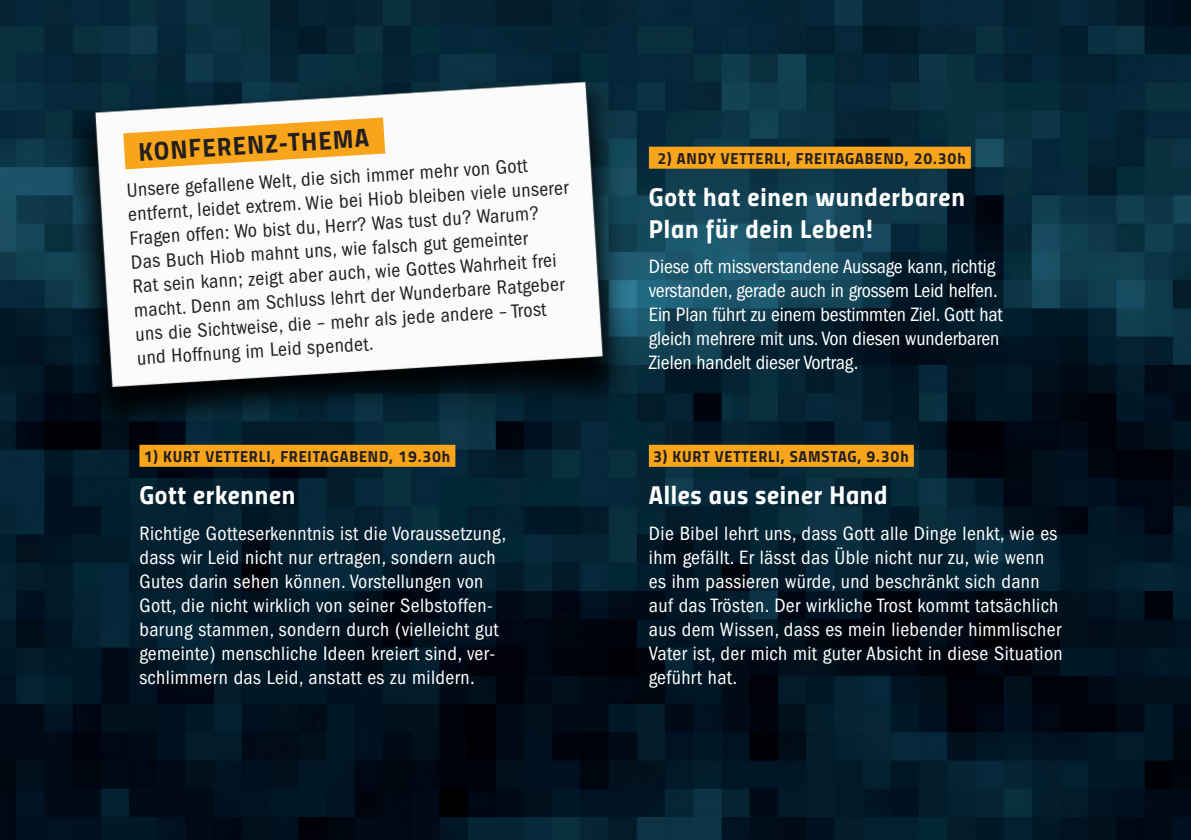
<style>
.page{position:relative;width:1191px;height:840px;background:#fff}
.page>*{position:absolute;margin:0;border:0;box-sizing:border-box;transform-origin:0 0}
.t1{font:26px/31.2px "Titillium Bold Upright";letter-spacing:.03em;color:#fff}
.t2{font:26px "Titillium Bold Upright";color:#231f20}
.t3{font:condensed 20px/24px "Franklin Gothic";letter-spacing:.02em;color:#fff}
.t4{font:condensed 20px/24px "Franklin Gothic";color:#231f20}
.t5{font:condensed 20px/24px "Franklin Gothic";letter-spacing:-.005em;color:#fff}
.t6{font:16px "Titillium Bold Upright";letter-spacing:.05em;color:#231f20}
</style>
<div class="page">
<img style="left:0;top:0;width:1191px;height:839px">
<div style="left:649px;top:147px;width:321px;height:22px;background:#f9a51b"></div>
<div style="left:649px;top:444px;width:265px;height:22px;background:#f9a51b"></div>
<img style="left:9px;top:0;width:681px;height:483px">
<svg style="left:86px;top:97px;width:336px;height:92px"></svg>
<h1 class="t2" style="left:137px;top:130px;width:232px;rotate:-3deg">KONFERENZ-THEMA</h1>
<p class="t4" style="left:124px;top:180px;width:444px;rotate:-4deg">Unsere gefallene Welt, die sich immer mehr von Gott entfernt, leidet extrem. Wie bei Hiob bleiben viele unserer Fragen offen: Wo bist du, Herr? Was tust du? Warum?<br>Das Buch Hiob mahnt uns, wie falsch gut gemeinter<br>Rat sein kann; zeigt aber auch, wie Gottes Wahrheit frei macht. Denn am Schluss lehrt der Wunderbare Ratgeber uns die Sichtweise, die – mehr als jede andere – Trost und Hoffnung im Leid spendet.</p>
<p class="t6" style="left:144px;top:443px;width:308px">1) KURT VETTERLI, FREITAGABEND, 19.30h</p>
<h1 class="t1" style="left:139px;top:478px;width:157px">Gott erkennen</h1>
<p class="t3" style="left:139px;top:521px;width:368px">Richtige Gotteserkenntnis ist die Voraussetzung, dass wir Leid nicht nur ertragen, sondern auch Gutes darin sehen können. Vorstellungen von Gott, die nicht wirklich von seiner Selbstoffen&shy;barung stammen, sondern durch (vielleicht gut gemeinte) menschliche Ideen kreiert sind, ver&shy;schlimmern das Leid, anstatt es zu mildern.</p>
<p class="t6" style="left:657px;top:145px;width:310px">2) ANDY VETTERLI, FREITAGABEND, 20.30h</p>
<h1 class="t1" style="left:649px;top:180px;width:317px">Gott hat einen wunderbaren<br>Plan für dein Leben!</h1>
<p class="t5" style="left:649px;top:254px;width:355px">Diese oft missverstandene Aussage kann, richtig verstanden, gerade auch in grossem Leid helfen.<br>Ein Plan führt zu einem bestimmten Ziel. Gott hat gleich mehrere mit uns. Von diesen wunderbaren Zielen handelt dieser Vortrag.</p>
<p class="t6" style="left:653px;top:443px;width:257px">3) KURT VETTERLI, SAMSTAG, 9.30h</p>
<h1 class="t1" style="left:649px;top:478px;width:240px">Alles aus seiner Hand</h1>
<p class="t3" style="left:649px;top:521px;width:415px">Die Bibel lehrt uns, dass Gott alle Dinge lenkt, wie es ihm gefällt. Er lässt das Üble nicht nur zu, wie wenn es ihm passieren würde, und beschränkt sich dann auf das Trösten. Der wirkliche Trost kommt tatsächlich aus dem Wissen, dass es mein liebender himmlischer Vater ist, der mich mit guter Absicht in diese Situation geführt hat.</p>
</div>
